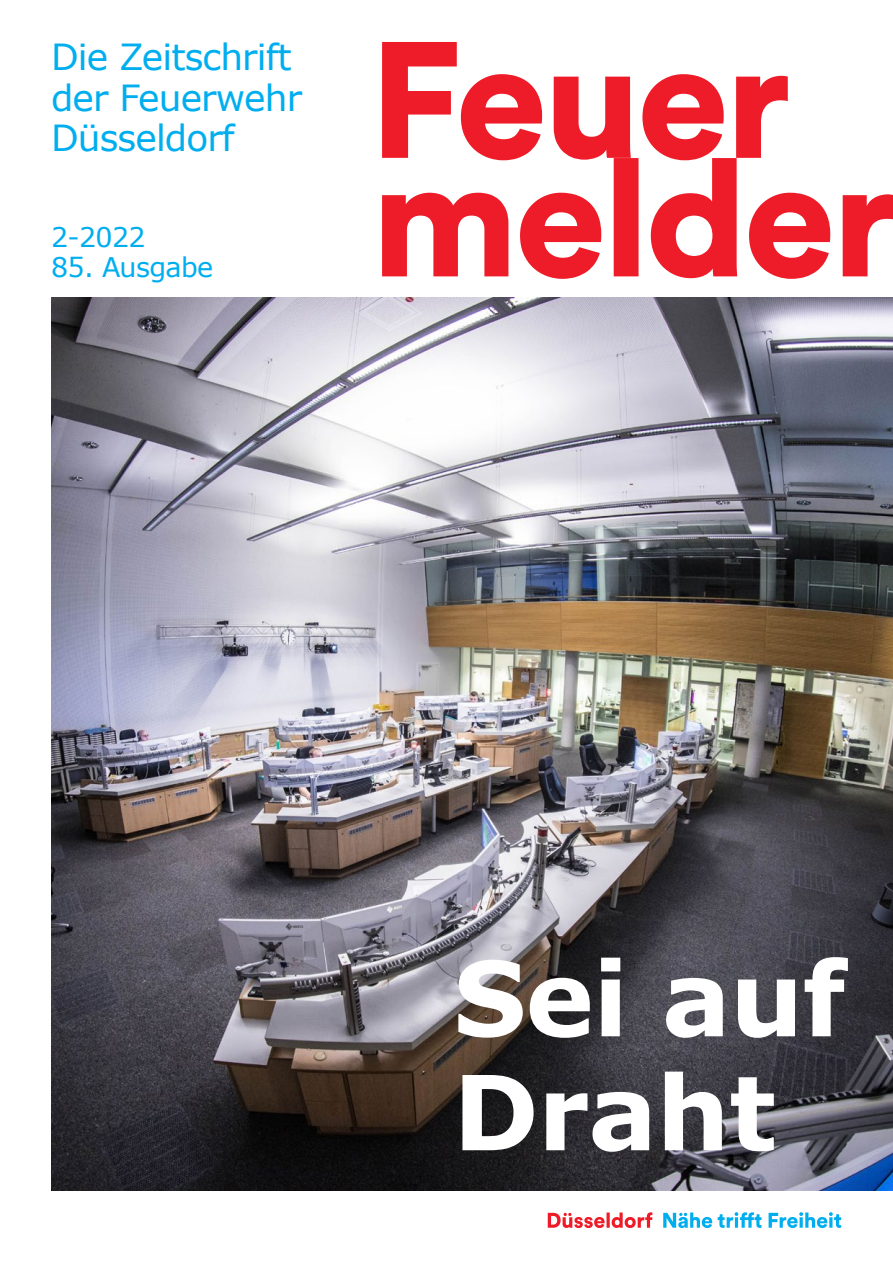
<style>
.page{position:relative;width:893px;height:1263px;background:#fff}
.page>*{position:absolute;margin:0;border:0;box-sizing:border-box;transform-origin:0 0}
.t1{font:700 103.5px/114px "Verdana";letter-spacing:-.01em;color:#fff}
.t2{font:36px/40.5px "Verdana";letter-spacing:-.025em;color:#00aeef}
.t3{font:27px "Verdana";letter-spacing:-.025em;color:#00aeef}
</style>
<div class="page">
<svg style="left:382px;top:42px;width:160px;height:116px"></svg>
<svg style="left:554px;top:77px;width:77px;height:81px"></svg>
<svg style="left:642px;top:74px;width:82px;height:84px"></svg>
<svg style="left:736px;top:76px;width:52px;height:82px"></svg>
<svg style="left:382px;top:158px;width:511px;height:121px"></svg>
<img style="left:51px;top:298px;width:842px;height:893px">
<svg style="left:663px;top:1212px;width:178px;height:16px"></svg>
<svg style="left:548px;top:1212px;width:104px;height:16px"></svg>
<p class="t2" style="left:51px;top:36px;width:253px">Die Zeitschrift der Feuerwehr<br>Düsseldorf</p>
<p class="t3" style="left:51px;top:218px;width:96px">2-2022</p>
<p class="t3" style="left:51px;top:248px;width:164px">85. Ausgabe</p>
<h1 class="t1" style="left:453px;top:939px;width:395px">Sei auf<br>Draht</h1>
</div>
